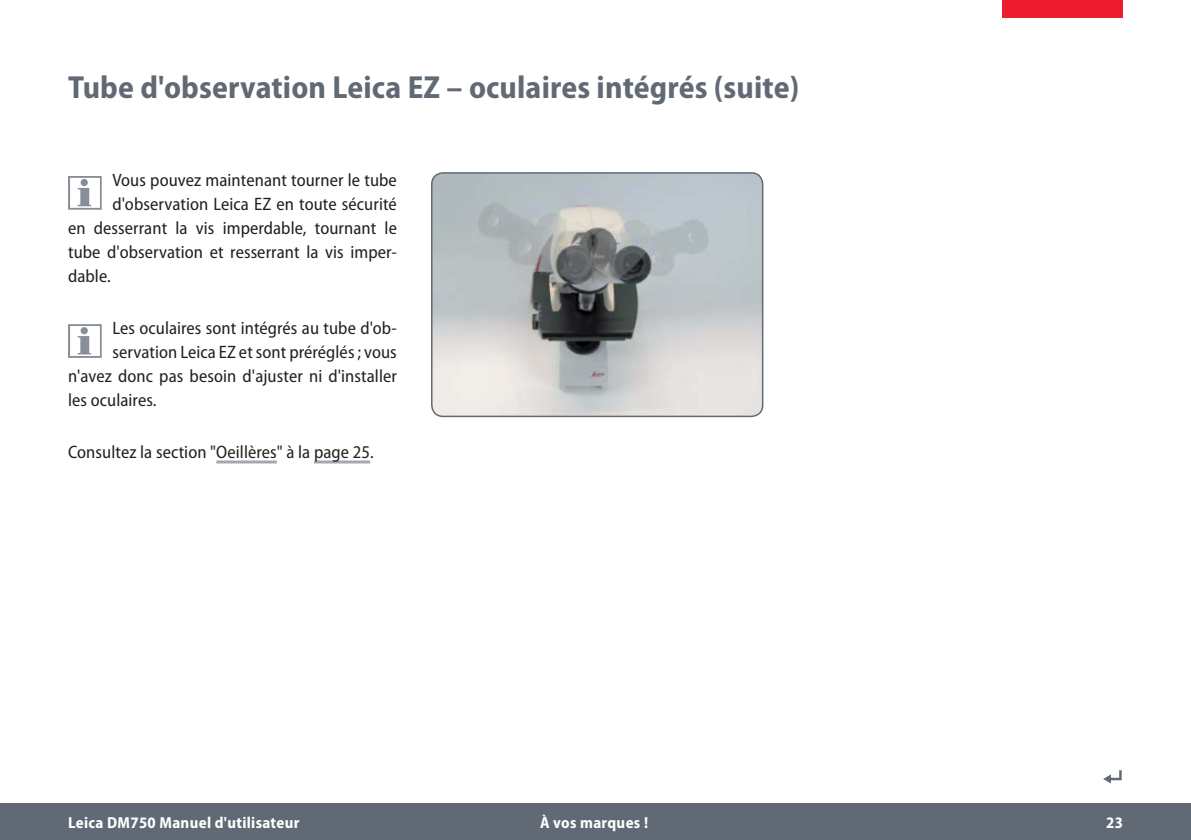
<style>
.page{position:relative;width:1191px;height:840px;background:#fff}
.page>*{position:absolute;margin:0;border:0;box-sizing:border-box;transform-origin:0 0}
.t1{font:700 semi-condensed 32px "Myriad Pro";letter-spacing:.005em;color:#616a74}
.t2{font:semi-condensed 18px "Myriad Pro";letter-spacing:.005em;color:#231f20}
.t3{font:700 semi-condensed 16px "Myriad Pro";letter-spacing:.02em;color:#fff}
</style>
<div class="page">
<div style="left:0;top:803px;width:1191px;height:36px;background:#616a74"></div>
<div style="left:1002px;top:0;width:121px;height:17px;background:#ed1b2e"></div>
<hr style="left:216px;top:460px;width:61px;height:3px;background:#a4a9b1">
<hr style="left:314px;top:460px;width:56px;height:3px;background:#a4a9b1">
<svg style="left:68px;top:176px;width:34px;height:33px"></svg>
<svg style="left:68px;top:324px;width:34px;height:33px"></svg>
<img style="left:432px;top:173px;width:330px;height:243px;border-radius:11px">
<div style="left:431px;top:172px;width:332px;height:245px;border:2px solid #616a74;border-radius:11px"></div>
<svg style="left:1103px;top:770px;width:18px;height:13px"></svg>
<h1 class="t1" style="left:68px;top:75px;width:733px">Tube d'observation Leica EZ – oculaires intégrés (suite)</h1>
<p class="t2" style="left:112px;top:173px;width:286px">Vous pouvez maintenant tourner le tube</p>
<p class="t2" style="left:112px;top:197px;width:286px">d'observation Leica EZ en toute sécurité</p>
<p class="t2" style="left:68px;top:221px;width:330px">en desserrant la vis imperdable, tournant le</p>
<p class="t2" style="left:68px;top:245px;width:330px">tube d'observation et resserrant la vis imper-</p>
<p class="t2" style="left:68px;top:269px;width:44px">dable.</p>
<p class="t2" style="left:112px;top:321px;width:286px">Les oculaires sont intégrés au tube d'ob-</p>
<p class="t2" style="left:112px;top:345px;width:286px">servation Leica EZ et sont préréglés ; vous</p>
<p class="t2" style="left:68px;top:369px;width:330px">n'avez donc pas besoin d'ajuster ni d'installer</p>
<p class="t2" style="left:68px;top:393px;width:90px">les oculaires.</p>
<p class="t2" style="left:68px;top:445px;width:307px">Consultez la section "Oeillères" à la page 25.</p>
<p class="t3" style="left:68px;top:816px;width:233px">Leica DM750 Manuel d'utilisateur</p>
<p class="t3" style="left:540px;top:816px;width:110px">À vos marques !</p>
<p class="t3" style="left:1106px;top:816px;width:18px">23</p>
</div>
